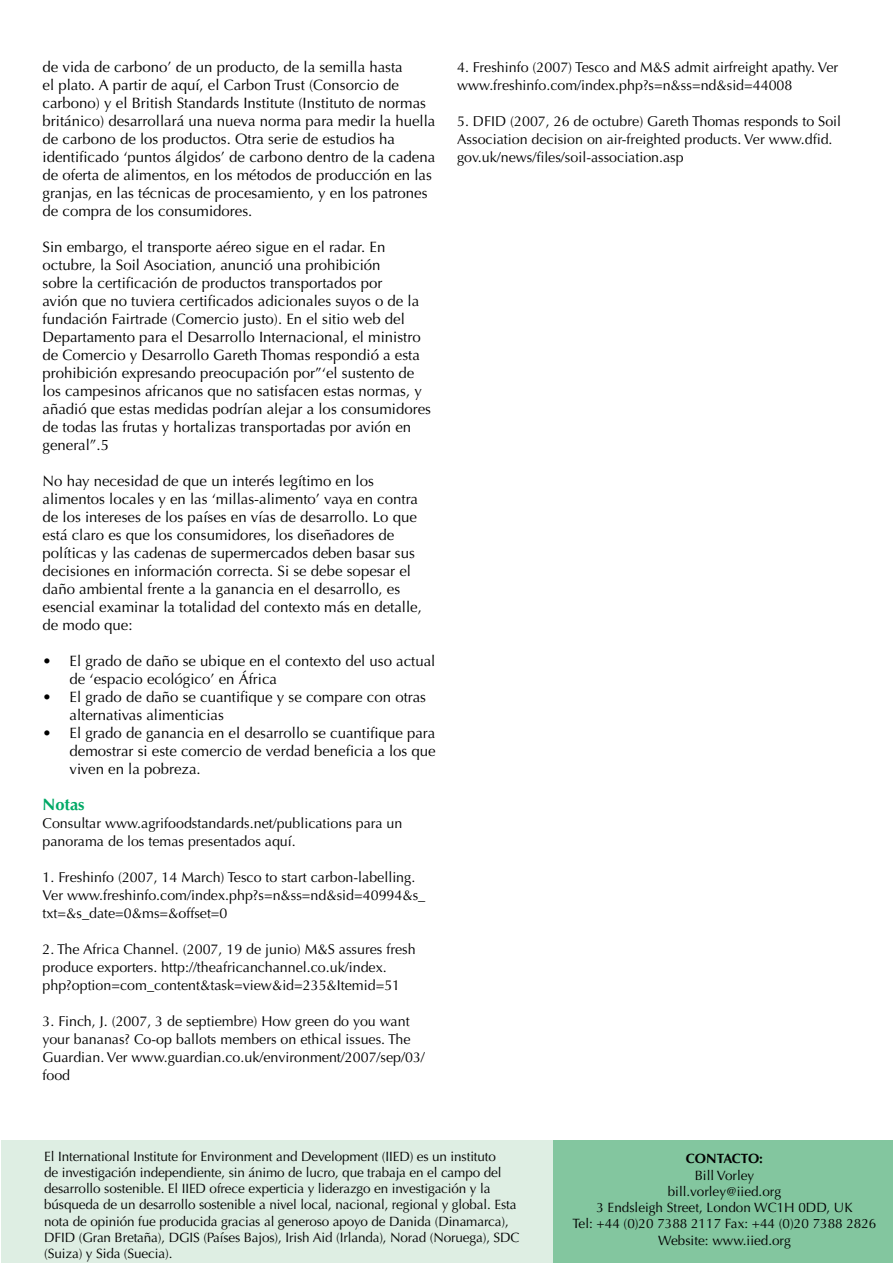
<style>
.page{position:relative;width:893px;height:1263px;background:#fff}
.page>*{position:absolute;margin:0;border:0;box-sizing:border-box;transform-origin:0 0}
.t1{font:700 16.5px "Optima";color:#00a966}
.t2{font:15px/18px "Optima";color:#000}
.t3{font:14.25px/18px "Optima";color:#000}
.t4{font:13.5px/16.2px "Optima";letter-spacing:-.01em;color:#000;text-align:center}
.t5{font:700 13.5px "Optima";color:#000}
</style>
<div class="page">
<div style="left:2px;top:1141px;width:551px;height:122px;background:#deeee3"></div>
<div style="left:553px;top:1141px;width:340px;height:122px;background:#83c69f"></div>
<p class="t2" style="left:43px;top:58px;width:394px">de vida de carbono’ de un producto, de la semilla hasta<br>el plato. A partir de aquí, el Carbon Trust (Consorcio de carbono) y el British Standards Institute (Instituto de normas británico) desarrollará una nueva norma para medir la huella de carbono de los productos. Otra serie de estudios ha identificado ‘puntos álgidos’ de carbono dentro de la cadena de oferta de alimentos, en los métodos de producción en las granjas, en las técnicas de procesamiento, y en los patrones de compra de los consumidores.</p>
<p class="t2" style="left:43px;top:238px;width:390px">Sin embargo, el transporte aéreo sigue en el radar. En octubre, la Soil Asociation, anunció una prohibición<br>sobre la certificación de productos transportados por<br>avión que no tuviera certificados adicionales suyos o de la fundación Fairtrade (Comercio justo). En el sitio web del Departamento para el Desarrollo Internacional, el ministro de Comercio y Desarrollo Gareth Thomas respondió a esta prohibición expresando preocupación por”‘el sustento de los campesinos africanos que no satisfacen estas normas, y añadió que estas medidas podrían alejar a los consumidores de todas las frutas y hortalizas transportadas por avión en general”.5</p>
<p class="t2" style="left:43px;top:472px;width:381px">No hay necesidad de que un interés legítimo en los alimentos locales y en las ‘millas-alimento’ vaya en contra de los intereses de los países en vías de desarrollo. Lo que está claro es que los consumidores, los diseñadores de políticas y las cadenas de supermercados deben basar sus decisiones en información correcta. Si se debe sopesar el daño ambiental frente a la ganancia en el desarrollo, es esencial examinar la totalidad del contexto más en detalle, de modo que:</p>
<p class="t2" style="left:70px;top:652px;width:368px">El grado de daño se ubique en el contexto del uso actual de ‘espacio ecológico’ en África<br>El grado de daño se cuantifique y se compare con otras alternativas alimenticias<br>El grado de ganancia en el desarrollo se cuantifique para demostrar si este comercio de verdad beneficia a los que viven en la pobreza.</p>
<p class="t1" style="left:43px;top:795px;width:44px">Notas</p>
<p class="t3" style="left:43px;top:814px;width:361px">Consultar www.agrifoodstandards.net/publications para un panorama de los temas presentados aquí.</p>
<p class="t3" style="left:43px;top:868px;width:384px">1. Freshinfo (2007, 14 March) Tesco to start carbon-labelling.<br>Ver www.freshinfo.com/index.php?s=n&amp;ss=nd&amp;sid=40994&amp;s_ txt=&amp;s_date=0&amp;ms=&amp;offset=0</p>
<p class="t3" style="left:43px;top:940px;width:375px">2. The Africa Channel. (2007, 19 de junio) M&amp;S assures fresh produce exporters. http://theafricanchannel.co.uk/index. php?option=com_content&amp;task=view&amp;id=235&amp;Itemid=51</p>
<p class="t3" style="left:43px;top:1012px;width:384px">3. Finch, J. (2007, 3 de septiembre) How green do you want your bananas? Co-op ballots members on ethical issues. The Guardian. Ver www.guardian.co.uk/environment/2007/sep/03/ food</p>
<p class="t2" style="left:43px;top:652px;width:11px">•</p>
<p class="t2" style="left:43px;top:688px;width:11px">•</p>
<p class="t2" style="left:43px;top:724px;width:11px">•</p>
<p class="t3" style="left:457px;top:58px;width:383px">4. Freshinfo (2007) Tesco and M&amp;S admit airfreight apathy. Ver www.freshinfo.com/index.php?s=n&amp;ss=nd&amp;sid=44008</p>
<p class="t3" style="left:457px;top:112px;width:386px">5. DFID (2007, 26 de octubre) Gareth Thomas responds to Soil<br>Association decision on air-freighted products. Ver www.dfid. gov.uk/news/files/soil-association.asp</p>
<p class="t4" style="left:44px;top:1148px;width:477px;text-align:left">El International Institute for Environment and Development (IIED) es un instituto<br>de investigación independiente, sin ánimo de lucro, que trabaja en el campo del desarrollo sostenible. El IIED ofrece experticia y liderazgo en investigación y la búsqueda de un desarrollo sostenible a nivel local, nacional, regional y global. Esta nota de opinión fue producida gracias al generoso apoyo de Danida (Dinamarca), DFID (Gran Bretaña), DGIS (Países Bajos), Irish Aid (Irlanda), Norad (Noruega), SDC (Suiza) y Sida (Suecia).</p>
<p class="t5" style="left:686px;top:1151px;width:79px">CONTACTO:</p>
<p class="t4" style="left:572px;top:1167px;width:305px">Bill Vorley<br>bill.vorley@iied.org<br>3 Endsleigh Street, London WC1H 0DD, UK<br>Tel: +44 (0)20 7388 2117 Fax: +44 (0)20 7388 2826<br>Website: www.iied.org</p>
</div>
